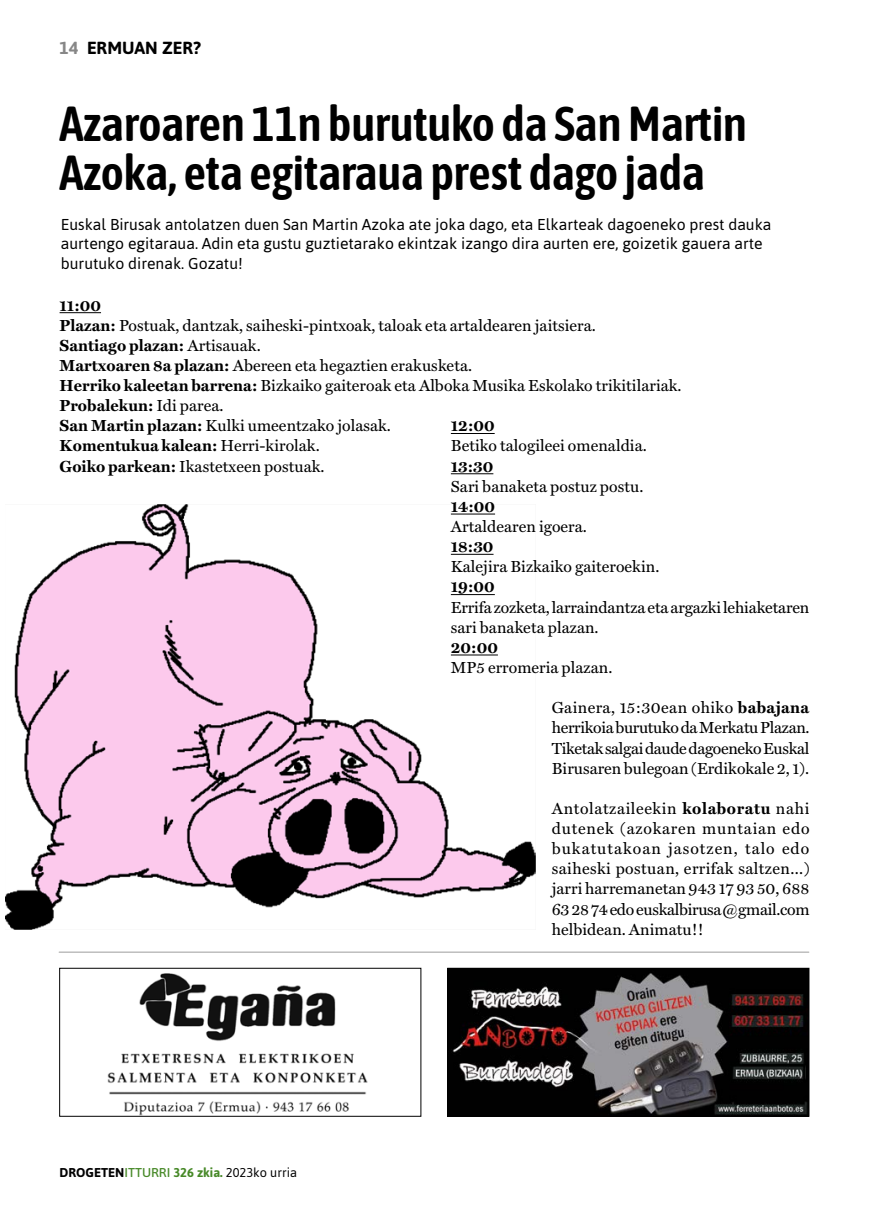
<style>
.page{position:relative;width:869px;height:1216px;background:#fff}
.page>*{position:absolute;margin:0;border:0;box-sizing:border-box;transform-origin:0 0}
.t1{font:600 49px/49px "Asap Condensed";color:#000}
.t2{font:700 17.5px "Asap";color:#000}
.t3{font:16.1px/20.1px "Miller Text Roman";letter-spacing:.005em;color:#000}
.t4{font:16.1px/20.1px "Miller Text";color:#000;text-align:justify}
.t5{font:700 16.1px "Miller Text";letter-spacing:.005em;color:#000}
.t6{font:15.75px/19.2px "Asap";color:#000}
.t7{font:12.78px "Asap";color:#000}
.s1{color:#878787}
.s2{font-family:"Miller Text";font-weight:700}
.s3{font-family:"Miller Text Roman";font-weight:400}
.s4{font-weight:700}
.s5{font-weight:500;color:#478928}
.s6{font-weight:700;color:#478928}
</style>
<div class="page">
<hr style="left:59px;top:951px;width:749px;height:1px;background:#9d9d9c">
<img style="left:5px;top:504px;width:530px;height:425px">
<img style="left:449px;top:969px;width:358px;height:145px">
<div style="left:447px;top:967px;width:362px;height:149px;border:1px solid #000"></div>
<img style="left:107px;top:973px;width:261px;height:141px">
<div style="left:59px;top:967px;width:362px;height:149px;border:1px solid #000"></div>
<hr style="left:60px;top:312px;width:41px;height:1px;background:#000">
<hr style="left:450px;top:433px;width:44px;height:1px;background:#000">
<hr style="left:450px;top:473px;width:43px;height:1px;background:#000">
<hr style="left:450px;top:513px;width:45px;height:1px;background:#000">
<hr style="left:450px;top:554px;width:43px;height:1px;background:#000">
<hr style="left:450px;top:594px;width:44px;height:1px;background:#000">
<hr style="left:450px;top:654px;width:47px;height:1px;background:#000">
<p class="t2" style="left:60px;top:38px;width:143px"><span class="s1">14</span> ERMUAN ZER?</p>
<h1 class="t1" style="left:60px;top:96px;width:688px">Azaroaren 11n burutuko da San Martin<br>Azoka, eta egitaraua prest dago jada</h1>
<p class="t6" style="left:61px;top:215px;width:712px">Euskal Birusak antolatzen duen San Martin Azoka ate joka dago, eta Elkarteak dagoeneko prest dauka aurtengo egitaraua. Adin eta gustu guztietarako ekintzak izango dira aurten ere, goizetik gauera arte burutuko direnak. Gozatu!</p>
<p class="t5" style="left:60px;top:295px;width:43px">11:00</p>
<p class="t3" style="left:60px;top:315px;width:537px"><span class="s2">Plazan:</span> Postuak, dantzak, saiheski-pintxoak, taloak eta artaldearen jaitsiera.</p>
<p class="t5" style="left:60px;top:336px;width:202px">Santiago plazan: <span class="s3">Artisauak.</span></p>
<p class="t3" style="left:60px;top:355px;width:623px"><span class="s2">Martxoaren 8a plazan:</span> Abereen eta hegaztien erakusketa.<br><span class="s2">Herriko kaleetan barrena:</span> Bizkaiko gaiteroak eta Alboka Musika Eskolako trikitilariak.</p>
<p class="t5" style="left:60px;top:396px;width:165px">Probalekun: <span class="s3">Idi parea.</span></p>
<p class="t3" style="left:60px;top:415px;width:333px"><span class="s2">San Martin plazan:</span> Kulki umeentzako jolasak.</p>
<p class="t5" style="left:60px;top:436px;width:261px">Komentukua kalean: <span class="s3">Herri-kirolak.</span></p>
<p class="t3" style="left:60px;top:456px;width:266px"><span class="s2">Goiko parkean:</span> Ikastetxeen postuak.</p>
<p class="t5" style="left:450px;top:416px;width:45px">12:00</p>
<p class="t3" style="left:450px;top:436px;width:197px">Betiko talogileei omenaldia.</p>
<p class="t5" style="left:450px;top:456px;width:44px">13:30</p>
<p class="t3" style="left:450px;top:476px;width:194px">Sari banaketa postuz postu.</p>
<p class="t5" style="left:450px;top:497px;width:46px">14:00</p>
<p class="t3" style="left:450px;top:516px;width:137px">Artaldearen igoera.</p>
<p class="t5" style="left:450px;top:537px;width:44px">18:30</p>
<p class="t3" style="left:450px;top:556px;width:210px">Kalejira Bizkaiko gaiteroekin.</p>
<p class="t5" style="left:450px;top:577px;width:45px">19:00</p>
<p class="t3" style="left:450px;top:597px;width:360px">Errifa zozketa, larraindantza eta argazki lehiaketaren sari banaketa plazan.</p>
<p class="t5" style="left:450px;top:637px;width:48px">20:00</p>
<p class="t3" style="left:450px;top:657px;width:163px">MP5 erromeria plazan.</p>
<p class="t4" style="left:551px;top:697px;width:259px">Gainera, 15:30ean ohiko <span class="s4">babajana </span>herrikoia burutuko da Merkatu Plazan.<br>Tiketak salgai daude dagoeneko Euskal Birusaren bulegoan (Erdikokale 2, 1).</p>
<p class="t4" style="left:551px;top:798px;width:259px">Antolatzaileekin <span class="s4">kolaboratu</span> nahi dutenek (azokaren muntaian edo bukatutakoan jasotzen, talo edo saiheski postuan, errifak saltzen...) jarri harremanetan 943 17 93 50, 688<br>63 28 74 edo euskalbirusa@gmail.com helbidean. Animatu!!</p>
<p class="t7" style="left:60px;top:1164px;width:239px"><span class="s4">DROGETEN</span><span class="s5">ITTURRI</span> <span class="s6">326 zkia.</span> 2023ko urria</p>
</div>
